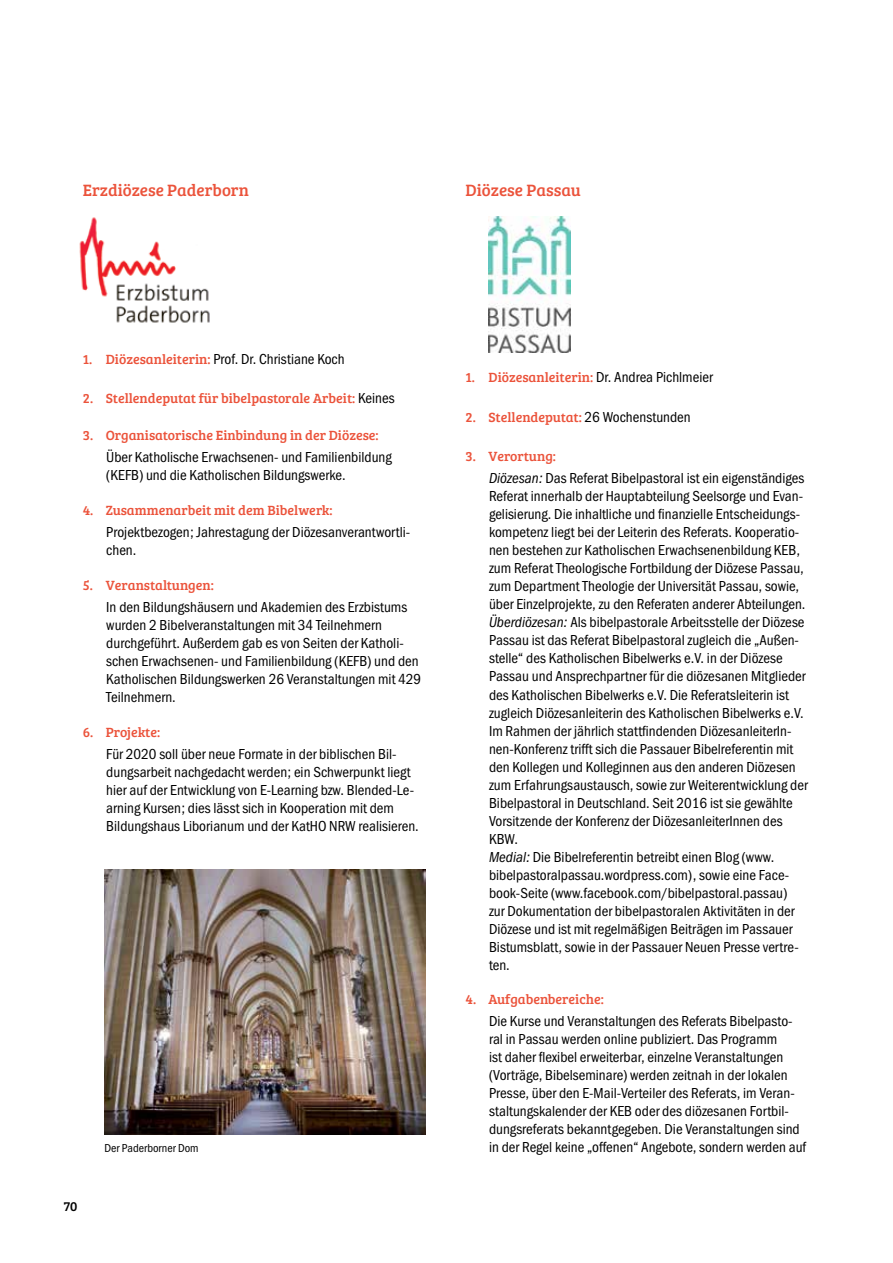
<style>
.page{position:relative;width:893px;height:1263px;background:#fff}
.page>*{position:absolute;margin:0;border:0;box-sizing:border-box;transform-origin:0 0}
.t1{font:16.95px "Bree Serif";color:#eb533b}
.t2{font:15px/18px "Franklin Gothic URW Con Boo";color:#000}
.t3{font:13.8px "Bree Serif";color:#eb533b}
.t4{font:13.5px "Bree Serif";color:#000}
.t5{font:12px "Franklin Gothic URW Con Boo";color:#000}
.s1{font-family:"Bree Serif";font-size:13.8px;color:#eb533b}
.s2{font-family:"Franklin Gothic URW Con Boo";font-size:15px;color:#000}
.s3{font-family:"Franklin Gothic URW Con Boo Ita"}
</style>
<div class="page">
<img style="left:79px;top:217px;width:131px;height:106px">
<img style="left:488px;top:217px;width:82px;height:136px">
<img style="left:105px;top:870px;width:320px;height:265px">
<p class="t1" style="left:83px;top:178px;width:168px">Erzdiözese Paderborn</p>
<p class="t1" style="left:466px;top:178px;width:117px">Diözese Passau</p>
<p class="t2" style="left:83px;top:350px;width:263px"><span class="s1">1. Diözesanleiterin:</span> Prof. Dr. Christiane Koch</p>
<p class="t3" style="left:83px;top:388px;width:313px">2. Stellendeputat für bibelpastorale Arbeit: <span class="s2">Keines</span></p>
<p class="t3" style="left:83px;top:425px;width:297px">3. Organisatorische Einbindung in der Diözese:</p>
<p class="t2" style="left:106px;top:448px;width:287px">Über Katholische Erwachsenen- und Familienbildung (KEFB) und die Katholischen Bildungswerke.</p>
<p class="t3" style="left:83px;top:500px;width:251px">4. Zusammenarbeit mit dem Bibelwerk:</p>
<p class="t2" style="left:106px;top:523px;width:305px">Projektbezogen; Jahrestagung der Diözesanverantwortli&shy;chen.</p>
<p class="t3" style="left:83px;top:575px;width:132px">5. Veranstaltungen:</p>
<p class="t2" style="left:106px;top:598px;width:316px">In den Bildungshäusern und Akademien des Erzbistums wurden 2 Bibelveranstaltungen mit 34 Teilnehmern durchgeführt. Außerdem gab es von Seiten der Katholi&shy;schen Erwachsenen- und Familienbildung (KEFB) und den Katholischen Bildungswerken 26 Veranstaltungen mit 429<br>Teilnehmern.</p>
<p class="t3" style="left:83px;top:722px;width:79px">6. Projekte:</p>
<p class="t2" style="left:106px;top:744px;width:314px">Für 2020 soll über neue Formate in der biblischen Bil&shy;dungsarbeit nachgedacht werden; ein Schwerpunkt liegt hier auf der Entwicklung von E-Learning bzw. Blended-Le&shy;arning Kursen; dies lässt sich in Kooperation mit dem Bildungshaus Liborianum und der KatHO NRW realisieren.</p>
<p class="t3" style="left:466px;top:367px;width:249px">1. Diözesanleiterin: <span class="s2">Dr. Andrea Pichlmeier</span></p>
<p class="t3" style="left:466px;top:408px;width:227px">2. Stellendeputat: <span class="s2">26 Wochenstunden</span></p>
<p class="t3" style="left:466px;top:446px;width:92px">3. Verortung:</p>
<p class="t2" style="left:489px;top:469px;width:320px"><span class="s3">Diözesan:</span> Das Referat Bibelpastoral ist ein eigenständiges Referat innerhalb der Hauptabteilung Seelsorge und Evan&shy;gelisierung. Die inhaltliche und finanzielle Entscheidungs&shy;kompetenz liegt bei der Leiterin des Referats. Kooperatio&shy;nen bestehen zur Katholischen Erwachsenenbildung KEB, zum Referat Theologische Fortbildung der Diözese Passau, zum Department Theologie der Universität Passau, sowie, über Einzelprojekte, zu den Referaten anderer Abteilungen.<br><span class="s3">Überdiözesan:</span> Als bibelpastorale Arbeitsstelle der Diözese Passau ist das Referat Bibelpastoral zugleich die „Außen&shy;stelle“ des Katholischen Bibelwerks e.V. in der Diözese Passau und Ansprechpartner für die diözesanen Mitglieder des Katholischen Bibelwerks e.V. Die Referatsleiterin ist zugleich Diözesanleiterin des Katholischen Bibelwerks e.V.<br>Im Rahmen der jährlich stattfindenden DiözesanleiterIn&shy;nen-Konferenz trifft sich die Passauer Bibelreferentin mit den Kollegen und Kolleginnen aus den anderen Diözesen zum Erfahrungsaustausch, sowie zur Weiterentwicklung der Bibelpastoral in Deutschland. Seit 2016 ist sie gewählte Vorsitzende der Konferenz der DiözesanleiterInnen des KBW.<br><span class="s3">Medial:</span> Die Bibelreferentin betreibt einen Blog (www. bibelpastoralpassau.wordpress.com), sowie eine Face&shy;book-Seite (www.facebook.com/bibelpastoral.passau)<br>zur Dokumentation der bibelpastoralen Aktivitäten in der Diözese und ist mit regelmäßigen Beiträgen im Passauer Bistumsblatt, sowie in der Passauer Neuen Presse vertre&shy;ten.</p>
<p class="t3" style="left:466px;top:989px;width:140px">4. Aufgabenbereiche:</p>
<p class="t2" style="left:489px;top:1012px;width:312px">Die Kurse und Veranstaltungen des Referats Bibelpasto&shy;ral in Passau werden online publiziert. Das Programm<br>ist daher flexibel erweiterbar, einzelne Veranstaltungen (Vorträge, Bibelseminare) werden zeitnah in der lokalen Presse, über den E-Mail-Verteiler des Referats, im Veran&shy;staltungskalender der KEB oder des diözesanen Fortbil&shy;dungsreferats bekanntgegeben. Die Veranstaltungen sind</p>
<p class="t4" style="left:64px;top:1196px;width:15px">70</p>
<p class="t5" style="left:105px;top:1141px;width:96px">Der Paderborner Dom</p>
<p class="t2" style="left:489px;top:1138px;width:319px">in der Regel keine „offenen“ Angebote, sondern werden auf</p>
</div>
